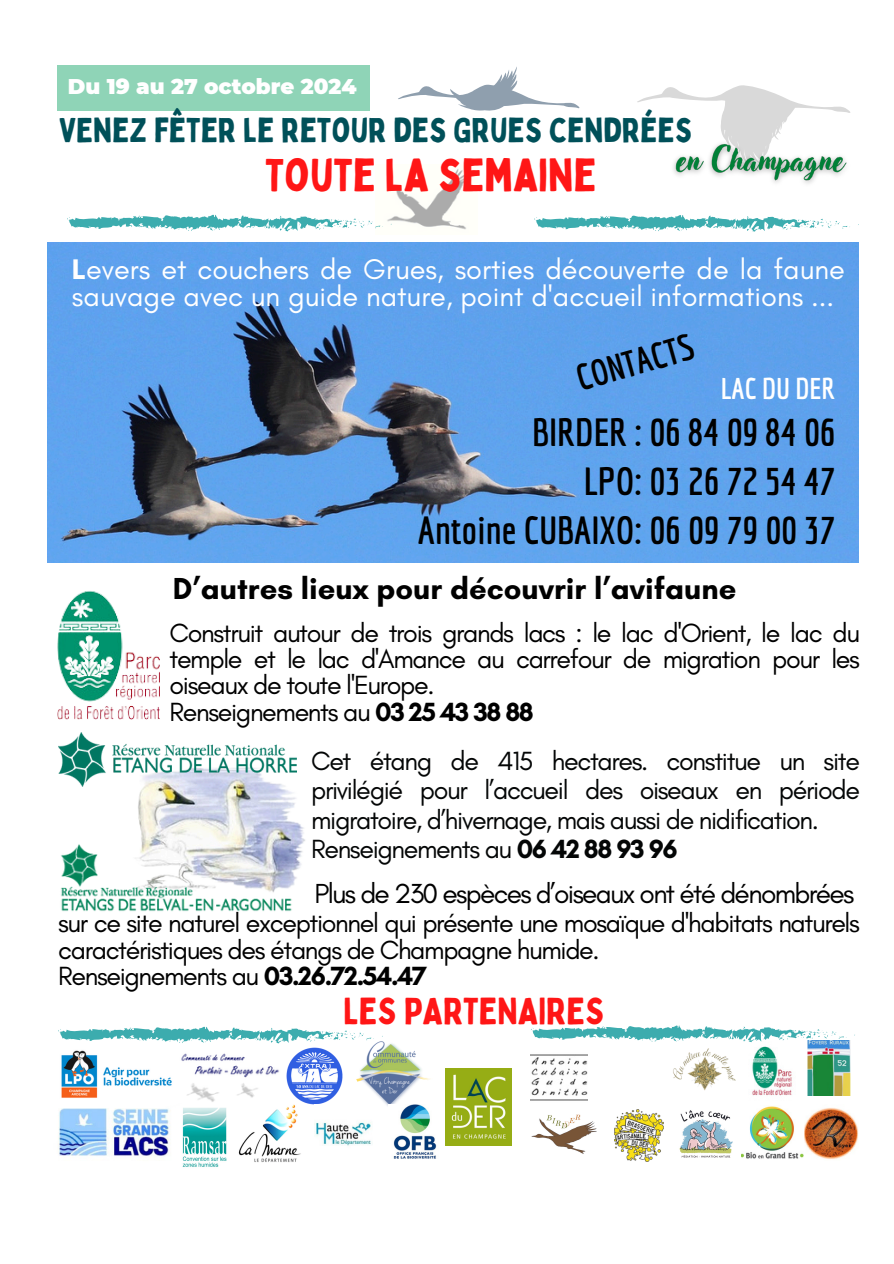
<style>
.page{position:relative;width:894px;height:1264px;background:#fff}
.page>*{position:absolute;margin:0;border:0;box-sizing:border-box;transform-origin:0 0}
.t1{font:45.3px "Bobby Jones";color:#ff1616}
.t2{font:700 38.25px/49.1px "Economica";color:#000;text-align:right}
.t3{font:37.05px "Bobby Jones";color:#ff1616}
.t4{font:700 36px "Economica";color:#000}
.t5{font:33.9px "Bobby Jones";color:#005059}
.t6{font:700 30.9px "Glacial Indifference";color:#000}
.t7{font:700 29.25px "Economica";color:#fff}
.t8{font:28.8px/27.9px "Glacial Indifference";color:#fff}
.t9{font:28.05px "Glacial Indifference";letter-spacing:-.06em;color:#000}
.t10{font:26.85px/26.2px "Glacial Indifference";letter-spacing:-.05em;color:#000;text-align:justify}
.t11{font:26.85px/29.4px "Glacial Indifference";letter-spacing:-.05em;color:#040606;text-align:justify}
.t12{font:900 21.3px "Montserrat";color:#fff}
.s1{font-weight:700}
</style>
<div class="page">
<svg style="left:637px;top:85px;width:213px;height:51px"></svg>
<svg style="left:398px;top:67px;width:181px;height:43px"></svg>
<svg style="left:534px;top:215px;width:316px;height:17px"></svg>
<img style="left:391px;top:169px;width:78px;height:61px">
<svg style="left:67px;top:215px;width:324px;height:16px"></svg>
<img style="left:48px;top:242px;width:810px;height:321px">
<img style="left:807px;top:1042px;width:42px;height:52px">
<img style="left:182px;top:1108px;width:45px;height:59px">
<img style="left:741px;top:1106px;width:117px;height:53px">
<img style="left:751px;top:1042px;width:41px;height:54px">
<svg style="left:58px;top:1026px;width:316px;height:17px"></svg>
<img style="left:58px;top:1108px;width:112px;height:48px">
<img style="left:445px;top:1068px;width:66px;height:77px">
<img style="left:238px;top:1109px;width:63px;height:53px">
<img style="left:531px;top:1092px;width:65px;height:62px">
<img style="left:530px;top:1054px;width:57px;height:52px">
<img style="left:356px;top:1040px;width:74px;height:66px">
<img style="left:388px;top:1104px;width:49px;height:54px">
<img style="left:614px;top:1109px;width:49px;height:52px">
<img style="left:61px;top:1050px;width:111px;height:48px">
<img style="left:181px;top:1053px;width:96px;height:49px">
<img style="left:673px;top:1048px;width:71px;height:65px">
<svg style="left:531px;top:1025px;width:320px;height:17px"></svg>
<img style="left:277px;top:1038px;width:75px;height:75px">
<img style="left:47px;top:541px;width:173px;height:179px">
<img style="left:138px;top:786px;width:167px;height:98px">
<img style="left:58px;top:732px;width:239px;height:54px">
<img style="left:61px;top:842px;width:233px;height:69px">
<div style="left:57px;top:65px;width:313px;height:45px;background:#8fd4b7"></div>
<img style="left:673px;top:1100px;width:66px;height:58px">
<img style="left:314px;top:1104px;width:58px;height:42px">
<img style="left:673px;top:136px;width:174px;height:48px">
<p class="t12" style="left:68px;top:73px;width:290px">Du 19 au 27 octobre 2024</p>
<p class="t5" style="left:59px;top:108px;width:634px">VENEZ FÊTER LE RETOUR DES GRUES CENDRÉES</p>
<p class="t1" style="left:265px;top:147px;width:333px">TOUTE LA SEMAINE</p>
<p class="t8" style="left:72px;top:254px;width:774px"><span class="s1">L</span>evers et couchers de Grues, sorties découverte de la faune sauvage avec un guide nature, point d'accueil informations ...</p>
<p class="t4" style="left:571px;top:358px;width:122px;rotate:-16deg">CONTACTS</p>
<p class="t7" style="left:720px;top:371px;width:116px">LAC DU DER</p>
<p class="t2" style="left:417px;top:407px;width:419px">BIRDER : 06 84 09 84 06<br>LPO: 03 26 72 54 47<br>Antoine CUBAIXO: 06 09 79 00 37</p>
<p class="t6" style="left:173px;top:569px;width:565px">D’autres lieux pour découvrir l’avifaune</p>
<p class="t10" style="left:169px;top:619px;width:691px">Construit autour de trois grands lacs : le lac d'Orient, le lac du temple et le lac d'Amance au carrefour de migration pour les oiseaux de toute l'Europe.</p>
<p class="t10" style="left:169px;top:698px;width:366px">Renseignements au <span class="s1">03 25 43 38 88</span></p>
<p class="t11" style="left:311px;top:745px;width:550px">Cet étang de 415 hectares. constitue un site privilégié pour l’accueil des oiseaux en période migratoire, d’hivernage, mais aussi de nidification.</p>
<p class="t11" style="left:311px;top:834px;width:368px">Renseignements au <span class="s1">06 42 88 93 96</span></p>
<p class="t9" style="left:314px;top:876px;width:541px">Plus de 230 espèces d’oiseaux ont été dénombrées</p>
<p class="t10" style="left:58px;top:909px;width:803px">sur ce site naturel exceptionnel qui présente une mosaïque d'habitats naturels caractéristiques des étangs de Champagne humide.</p>
<p class="t10" style="left:58px;top:962px;width:370px">Renseignements au <span class="s1">03.26.72.54.47</span></p>
<p class="t3" style="left:343px;top:987px;width:262px">LES PARTENAIRES</p>
</div>
